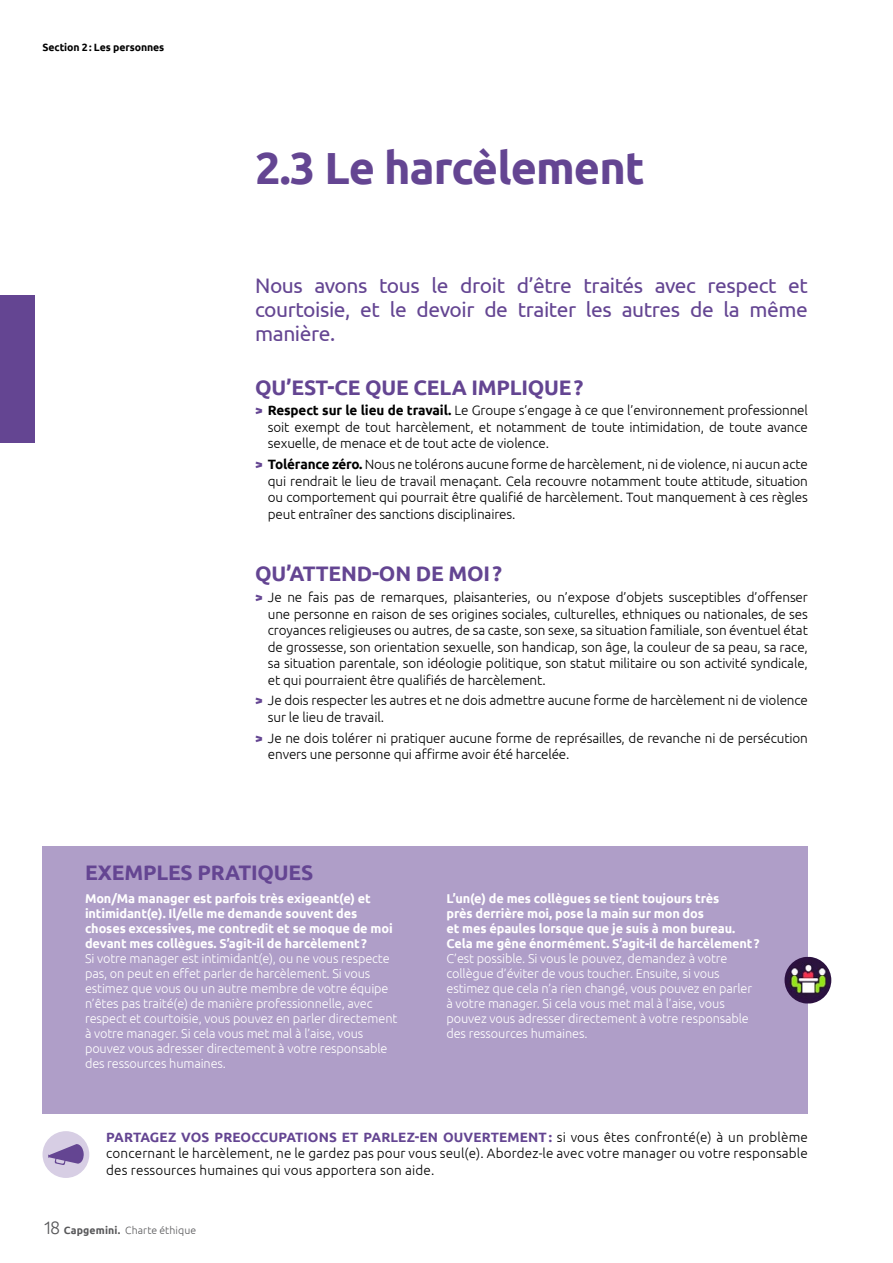
<style>
.page{position:relative;width:893px;height:1263px;background:#fff}
.page>*{position:absolute;margin:0;border:0;box-sizing:border-box;transform-origin:0 0}
.t1{font:700 45px "Ubuntu";letter-spacing:-.02em;color:#644592}
.t2{font:21px/24px "Ubuntu";letter-spacing:-.02em;color:#644592;text-align:justify}
.t3{font:700 21px "Ubuntu";letter-spacing:-.01em;color:#644592}
.t4{font:300 13.5px/16.5px "Ubuntu";letter-spacing:-.01em;color:#000;text-align:justify}
.t5{font:300 12.75px/15px "Ubuntu";letter-spacing:-.01em;color:#fff}
.t6{font:700 12.75px/15px "Ubuntu";letter-spacing:-.01em;color:#fff}
.t7{font:300 10.5px "Ubuntu";letter-spacing:.01em;color:#58585a}
.t8{font:700 10.5px "Ubuntu";letter-spacing:-.01em;color:#000}
.s1{font-weight:700;color:#644592}
.s2{font-weight:700}
.s3{font-size:18px}
</style>
<div class="page">
<div style="left:43px;top:846px;width:765px;height:268px;background:#af9ec8"></div>
<div style="left:43px;top:1131px;width:46px;height:47px;background:#d7cee4;border-radius:50%"></div>
<svg style="left:48px;top:1144px;width:36px;height:21px"></svg>
<img style="left:784px;top:957px;width:47px;height:46px;border-radius:22px">
<div style="left:0;top:296px;width:34px;height:147px;background:#644592"></div>
<p class="t8" style="left:43px;top:41px;width:123px">Section 2: Les personnes</p>
<p class="t1" style="left:255px;top:140px;width:391px">2.3 Le harcèlement</p>
<p class="t2" style="left:255px;top:273px;width:554px">Nous avons tous le droit d’être traités avec respect et courtoisie, et le devoir de traiter les autres de la même manière.</p>
<p class="t3" style="left:255px;top:374px;width:330px">QU’EST-CE QUE CELA IMPLIQUE?</p>
<p class="t4" style="left:268px;top:402px;width:542px;text-indent:-13px"><span class="s1">&gt;</span> <span class="s2">Respect sur le lieu de travail.</span> Le Groupe s’engage à ce que l’environnement professionnel soit exempt de tout harcèlement, et notamment de toute intimidation, de toute avance sexuelle, de menace et de tout acte de violence.</p>
<p class="t4" style="left:268px;top:456px;width:542px;text-indent:-13px"><span class="s1">&gt;</span> <span class="s2">Tolérance zéro.</span> Nous ne tolérons aucune forme de harcèlement, ni de violence, ni aucun acte qui rendrait le lieu de travail menaçant. Cela recouvre notamment toute attitude, situation ou comportement qui pourrait être qualifié de harcèlement. Tout manquement à ces règles peut entraîner des sanctions disciplinaires.</p>
<p class="t3" style="left:255px;top:561px;width:248px">QU’ATTEND-ON DE MOI?</p>
<p class="t4" style="left:268px;top:589px;width:542px;text-indent:-13px"><span class="s1">&gt;</span> Je ne fais pas de remarques, plaisanteries, ou n’expose d’objets susceptibles d’offenser une personne en raison de ses origines sociales, culturelles, ethniques ou nationales, de ses croyances religieuses ou autres, de sa caste, son sexe, sa situation familiale, son éventuel état de grossesse, son orientation sexuelle, son handicap, son âge, la couleur de sa peau, sa race, sa situation parentale, son idéologie politique, son statut militaire ou son activité syndicale, et qui pourraient être qualifiés de harcèlement.</p>
<p class="t4" style="left:268px;top:692px;width:542px;text-indent:-13px"><span class="s1">&gt;</span> Je dois respecter les autres et ne dois admettre aucune forme de harcèlement ni de violence sur le lieu de travail.</p>
<p class="t4" style="left:268px;top:729px;width:542px;text-indent:-13px"><span class="s1">&gt;</span> Je ne dois tolérer ni pratiquer aucune forme de représailles, de revanche ni de persécution envers une personne qui affirme avoir été harcelée.</p>
<p class="t3" style="left:85px;top:859px;width:230px">EXEMPLES PRATIQUES</p>
<p class="t6" style="left:85px;top:891px;width:309px">Mon/Ma manager est parfois très exigeant(e) et intimidant(e). Il/elle me demande souvent des choses excessives, me contredit et se moque de moi devant mes collègues. S’agit-il de harcèlement?</p>
<p class="t5" style="left:85px;top:950px;width:314px">Si votre manager est intimidant(e), ou ne vous respecte pas, on peut en effet parler de harcèlement. Si vous estimez que vous ou un autre membre de votre équipe n’êtes pas traité(e) de manière professionnelle, avec respect et courtoisie, vous pouvez en parler directement à votre manager. Si cela vous met mal à l’aise, vous pouvez vous adresser directement à votre responsable des ressources humaines.</p>
<p class="t6" style="left:446px;top:891px;width:315px">L’un(e) de mes collègues se tient toujours très<br>près derrière moi, pose la main sur mon dos<br>et mes épaules lorsque que je suis à mon bureau.<br>Cela me gêne énormément. S’agit-il de harcèlement?</p>
<p class="t5" style="left:446px;top:950px;width:307px">C’est possible. Si vous le pouvez, demandez à votre collègue d’éviter de vous toucher. Ensuite, si vous estimez que cela n’a rien changé, vous pouvez en parler à votre manager. Si cela vous met mal à l’aise, vous pouvez vous adresser directement à votre responsable des ressources humaines.</p>
<p class="t4" style="left:106px;top:1128px;width:703px"><span class="s1">PARTAGEZ VOS PREOCCUPATIONS ET PARLEZ-EN OUVERTEMENT:</span> si vous êtes confronté(e) à un problème concernant le harcèlement, ne le gardez pas pour vous seul(e). Abordez-le avec votre manager ou votre responsable des ressources humaines qui vous apportera son aide.</p>
<p class="t7" style="left:43px;top:1224px;width:155px"><span class="s3">18</span> <span class="s2">Capgemini.</span> Charte éthique</p>
</div>
